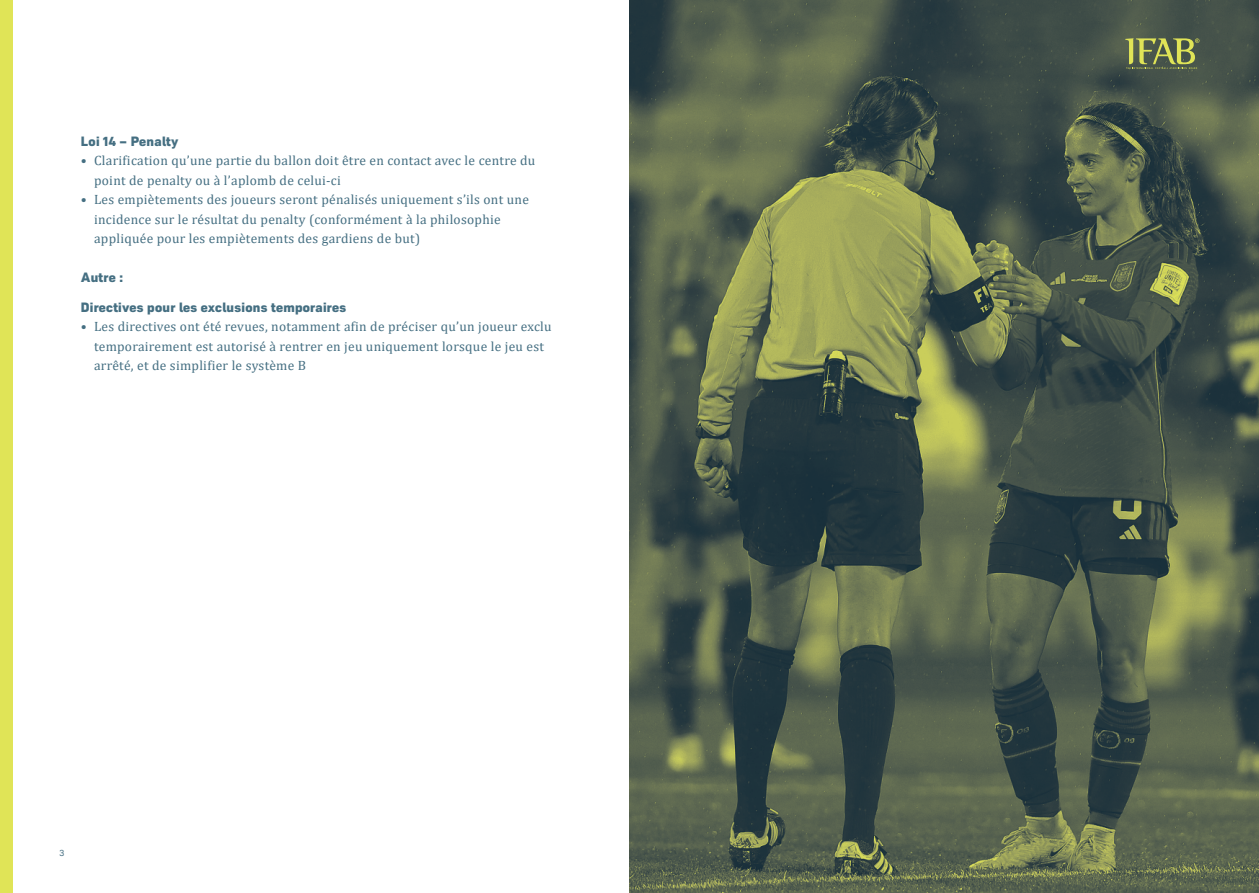
<style>
.page{position:relative;width:1259px;height:893px;background:#fff}
.page>*{position:absolute;margin:0;border:0;box-sizing:border-box;transform-origin:0 0}
.t1{font:13.5px/19.5px "Cambria";letter-spacing:.02em;color:#456f82}
.Headline_-_Roag_ExtraBold_9_13{font:800 13.5px "Roag";letter-spacing:.02em;color:#456f82}
.t2{font:9px "Roag";color:#456f82}
</style>
<div class="page">
<div style="left:0;top:0;width:13px;height:893px;background:#e0e457"></div>
<img style="left:629px;top:0;width:630px;height:893px">
<svg style="left:1125px;top:38px;width:74px;height:31px;background:#7a844e"></svg>
<p class="Headline_-_Roag_ExtraBold_9_13" style="left:81px;top:130px;width:99px">Loi 14 – Penalty</p>
<p class="t1" style="left:94px;top:151px;width:443px;text-indent:-13px">• Clarification qu’une partie du ballon doit être en contact avec le centre du point de penalty ou à l’aplomb de celui-ci</p>
<p class="t1" style="left:94px;top:190px;width:436px;text-indent:-13px">• Les empiètements des joueurs seront pénalisés uniquement s’ils ont une incidence sur le résultat du penalty (conformément à la philosophie appliquée pour les empiètements des gardiens de but)</p>
<p class="Headline_-_Roag_ExtraBold_9_13" style="left:81px;top:267px;width:44px">Autre :</p>
<p class="Headline_-_Roag_ExtraBold_9_13" style="left:81px;top:296px;width:267px">Directives pour les exclusions temporaires</p>
<p class="t1" style="left:94px;top:317px;width:459px;text-indent:-13px">• Les directives ont été revues, notamment afin de préciser qu’un joueur exclu temporairement est autorisé à rentrer en jeu uniquement lorsque le jeu est arrêté, et de simplifier le système B</p>
<p class="t2" style="left:60px;top:846px;width:6px">3</p>
</div>
